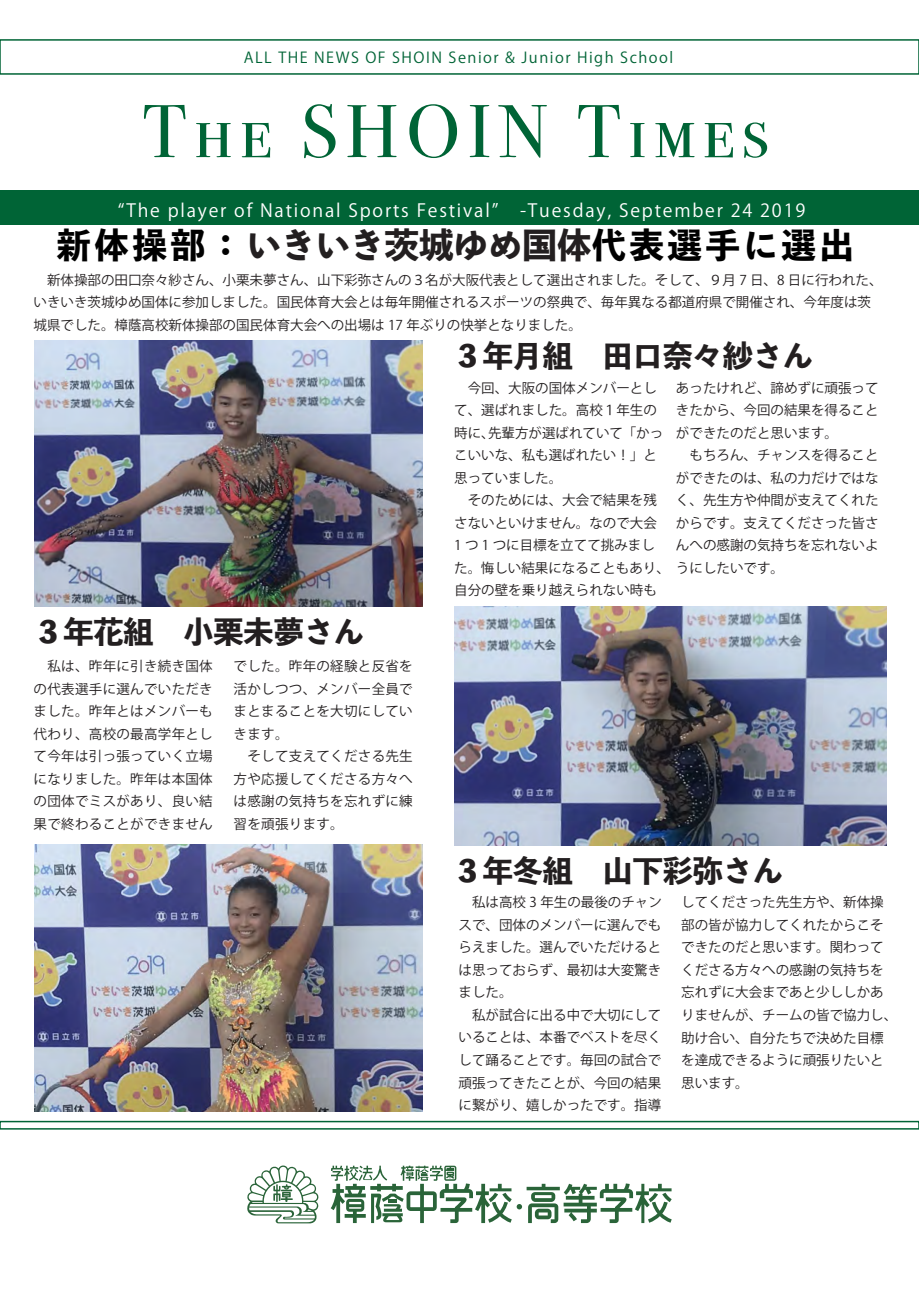
<style>
.page{position:relative;width:919px;height:1289px;background:#fff}
.page>*{position:absolute;margin:0;border:0;box-sizing:border-box;transform-origin:0 0}
.t1{font:75px "Bodoni Svty Two SCITCTT";letter-spacing:.1em;color:#006436}
.t2{font:800 34.5px "Toppan Bunkyu Midashi Gothic Std N";color:#000}
.t3{font:800 30px "Toppan Bunkyu Midashi Gothic Std N";color:#231f20}
.t4{font:18px "Koz Go Pr 6 N";letter-spacing:.1em;color:#fff}
.t5{font:15px "Koz Go Pr 6 N";letter-spacing:.1em;color:#006436}
.t6{font:13.5px/22.5px "Koz Go Pr 6 N";color:#231f20}
.t7{font:13.5px/22.5px "Koz Go Pr 6 N";letter-spacing:.02em;color:#231f20}
.s1{color:#231f20}
</style>
<div class="page">
<img style="left:34px;top:844px;width:388px;height:267px">
<img style="left:454px;top:606px;width:432px;height:240px">
<div style="left:0;top:191px;width:918px;height:34px;background:#006436"></div>
<svg style="left:330px;top:1165px;width:341px;height:57px"></svg>
<svg style="left:247px;top:1165px;width:72px;height:58px"></svg>
<div style="left:0;top:39px;width:918px;height:36px;border:2px solid #006436"></div>
<div style="left:0;top:1120px;width:918px;height:9px;border:2px solid #006436"></div>
<img style="left:34px;top:340px;width:388px;height:266px">
<p class="t5" style="left:244px;top:49px;width:431px">ALL THE NEWS OF SHOIN Senior &amp; Junior High School</p>
<h1 class="t1" style="left:143px;top:87px;width:627px">The SHOIN Times</h1>
<h3 class="t4" style="left:118px;top:200px;width:689px">“The player of National Sports Festival”　-Tuesday, September 24 2019</h3>
<h2 class="t2" style="left:57px;top:218px;width:798px">新体操部：<span class="s1">いきいき茨城ゆめ国体</span>代表選手に選出</h2>
<p class="t6" style="left:33px;top:269px;width:850px">　新体操部の田口奈々紗さん、小栗未夢さん、山下彩弥さんの３名が大阪代表として選出されました。そして、９月 7 日、8 日に行われた、いきいき茨城ゆめ国体に参加しました。国民体育大会とは毎年開催されるスポーツの祭典で、毎年異なる都道府県で開催され、今年度は茨城県でした。樟蔭高校新体操部の国民体育大会への出場は 17 年ぶりの快挙となりました。</p>
<h3 class="t3" style="left:452px;top:332px;width:361px">３年月組　田口奈々紗さん</h3>
<h3 class="t3" style="left:34px;top:608px;width:331px">３年花組　小栗未夢さん</h3>
<p class="t6" style="left:34px;top:655px;width:181px;text-align:justify">　私は、昨年に引き続き国体の代表選手に選んでいただきました。昨年とはメンバーも代わり、高校の最高学年として今年は引っ張っていく立場になりました。昨年は本国体の団体でミスがあり、良い結果で終わることができません</p>
<p class="t7" style="left:234px;top:655px;width:181px">でした。昨年の経験と反省を活かしつつ、メンバー全員でまとまることを大切にしていきます。<br>　そして支えてくださる先生方や応援してくださる方々へは感謝の気持ちを忘れずに練習を頑張ります。</p>
<p class="t6" style="left:676px;top:377px;width:204px">あったけれど、諦めずに頑張ってきたから、今回の結果を得ることができたのだと思います。<br>　もちろん、チャンスを得ることができたのは、私の力だけではなく、先生方や仲間が支えてくれたからです。支えてくださった皆さんへの感謝の気持ちを忘れないよ</p>
<p class="t6" style="left:454px;top:377px;width:331px">　今回、大阪の国体メンバーとし<br>て、選ばれました。高校１年生の<br>時に、先輩方が選ばれていて「かっ<br>こいいな、私も選ばれたい！」と<br>思っていました。<br>　そのためには、大会で結果を残<br>さないといけません。なので大会<br>1 つ 1 つに目標を立てて挑みまし<br>た。悔しい結果になることもあり、うにしたいです。自分の壁を乗り越えられない時も</p>
<h3 class="t3" style="left:452px;top:848px;width:331px">３年冬組　山下彩弥さん</h3>
<p class="t6" style="left:458px;top:891px;width:205px">　私は高校 3 年生の最後のチャンスで、団体のメンバーに選んでもらえました。選んでいただけるとは思っておらず、最初は大変驚きました。<br>　私が試合に出る中で大切にしていることは、本番でベストを尽くして踊ることです。毎回の試合で頑張ってきたことが、今回の結果に繋がり、嬉しかったです。指導</p>
<p class="t6" style="left:681px;top:891px;width:217px">してくださった先生方や、新体操部の皆が協力してくれたからこそできたのだと思います。関わってくださる方々への感謝の気持ちを忘れずに大会まであと少ししかありませんが、チームの皆で協力し、助け合い、自分たちで決めた目標を達成できるように頑張りたいと思います。</p>
</div>
